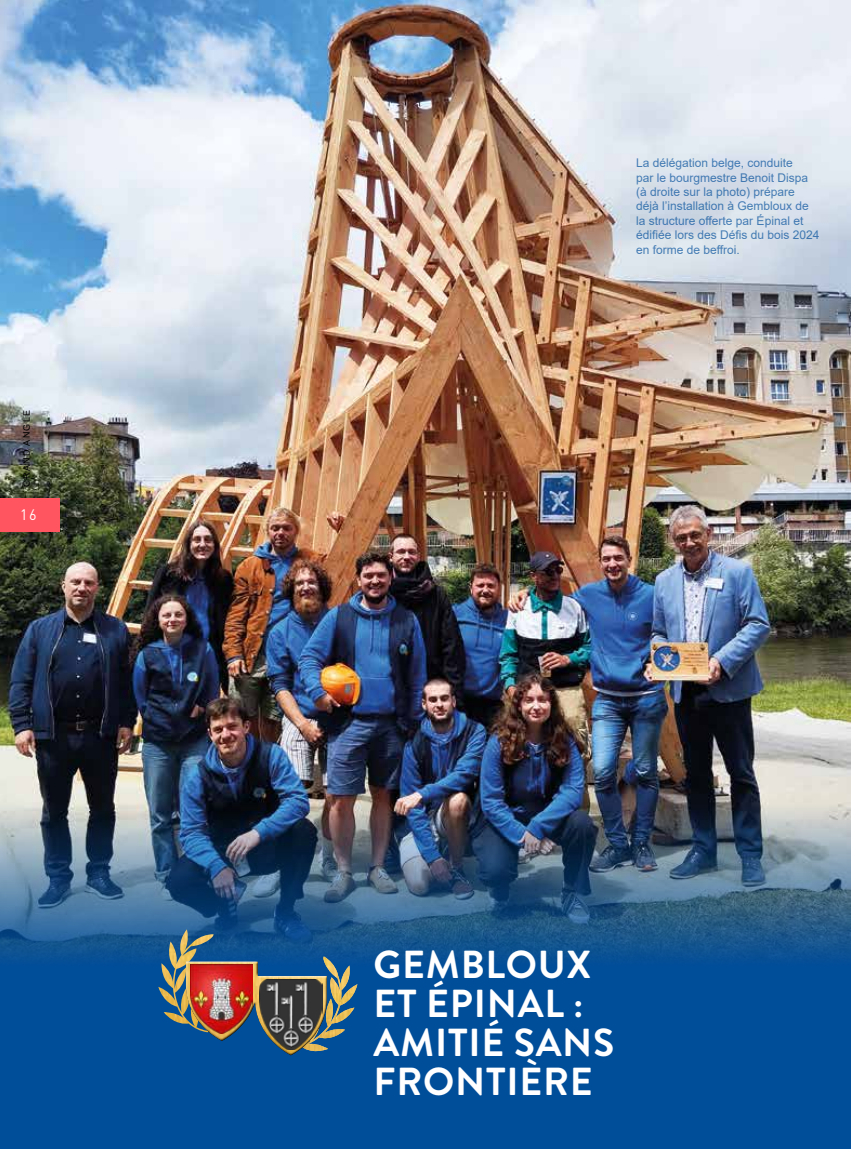
<style>
.page{position:relative;width:851px;height:1149px;background:#fff}
.page>*{position:absolute;margin:0;border:0;box-sizing:border-box;transform-origin:0 0}
.t1{font:700 39px/39px "Brandon Grotesque";letter-spacing:.02em;color:#fff}
.t2{font:15px "DINOT";color:#fff;scale:.95 1}
.t3{font:12px/14.4px "Arial";color:#004d9a}
.t4{font:9px "Arial";letter-spacing:.135em;color:#000}
</style>
<div class="page">
<img style="left:0;top:0;width:850px;height:730px">
<img style="left:0;top:730px;width:850px;height:418px">
<div style="left:0;top:498px;width:60px;height:33px;background:#ff5560"></div>
<img style="left:158px;top:929px;width:56px;height:102px">
<svg style="left:186px;top:956px;width:171px;height:98px"></svg>
<div style="left:183px;top:959px;width:144px;height:67px;background:#fff;opacity:.75"></div>
<div style="left:188px;top:960px;width:139px;height:95px;background:#000;opacity:.75"></div>
<img style="left:190px;top:964px;width:63px;height:68px">
<img style="left:260px;top:979px;width:62px;height:69px">
<p class="t4" style="left:20px;top:487px;width:78px;rotate:-90deg">GRAND ANGLE</p>
<p class="t2" style="left:20px;top:504px;width:19px">16</p>
<p class="t3" style="left:636px;top:156px;width:185px">La délégation belge, conduite<br>par le bourgmestre Benoit Dispa (à droite sur la photo) prépare déjà l’installation à Gembloux de la structure offerte par Épinal et édifiée lors des Défis du bois 2024 en forme de beffroi.</p>
<h1 class="t1" style="left:373px;top:945px;width:242px">GEMBLOUX<br>ET ÉPINAL :<br>AMITIÉ SANS<br>FRONTIÈRE</h1>
</div>
